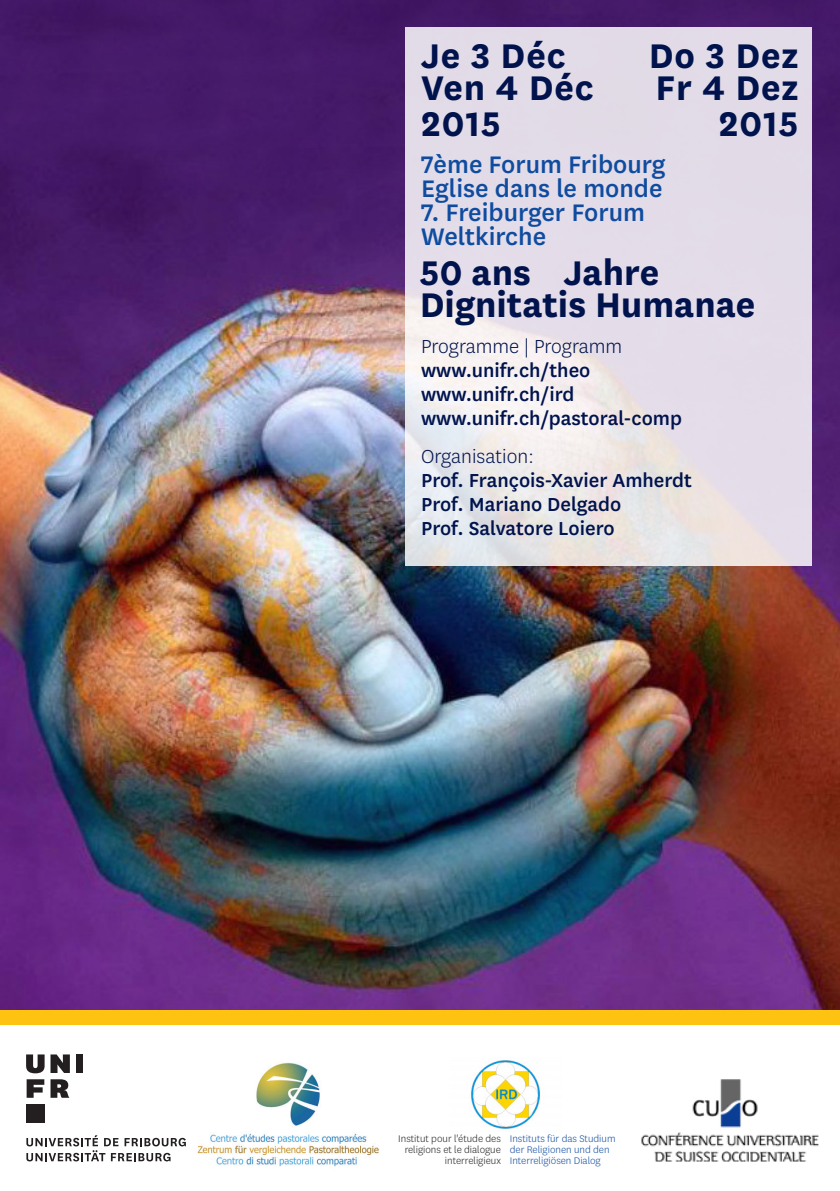
<style>
.page{position:relative;width:840px;height:1191px;background:#fff}
.page>*{position:absolute;margin:0;border:0;box-sizing:border-box;transform-origin:0 0}
.t1{font:700 40px "National Uni Fr";color:#00134d}
.t2{font:500 28px "National Uni Fr";color:#0f4ca0}
.t3{font:500 22px "National Uni Fr";color:#00134d}
.t4{font:300 22px "National Uni Fr";color:#00134d}
.t5{font:300 11.2px/11.2px "National Uni Fr";color:#0f4ca0}
.t6{font:300 11.2px/11.2px "National Uni Fr";color:#231f20;text-align:right}
</style>
<div class="page">
<img style="left:0;top:0;width:839px;height:1010px">
<div style="left:0;top:1010px;width:839px;height:15px;background:#fec210"></div>
<img style="left:197px;top:1062px;width:182px;height:105px">
<img style="left:641px;top:1079px;width:178px;height:83px">
<img style="left:471px;top:1060px;width:69px;height:69px">
<svg style="left:405px;top:27px;width:406px;height:539px;background:#e6e0e8"></svg>
<svg style="left:26px;top:1135px;width:160px;height:26px"></svg>
<svg style="left:26px;top:1054px;width:44px;height:19px"></svg>
<div style="left:76px;top:1054px;width:7px;height:19px;background:#231f20"></div>
<svg style="left:27px;top:1079px;width:17px;height:18px"></svg>
<div style="left:26px;top:1104px;width:19px;height:18px;background:#231f20"></div>
<svg style="left:50px;top:1079px;width:19px;height:18px"></svg>
<p class="t1" style="left:421px;top:28px;width:146px">Je 3 Déc</p>
<p class="t1" style="left:648px;top:28px;width:151px">Do 3 Dez</p>
<p class="t1" style="left:421px;top:60px;width:174px">Ven 4 Déc</p>
<p class="t1" style="left:655px;top:60px;width:144px">Fr 4 Dez</p>
<p class="t1" style="left:421px;top:96px;width:81px">2015</p>
<p class="t1" style="left:718px;top:96px;width:81px">2015</p>
<p class="t2" style="left:421px;top:145px;width:246px">7ème Forum Fribourg</p>
<p class="t2" style="left:421px;top:169px;width:243px">Eglise dans le monde</p>
<p class="t2" style="left:421px;top:193px;width:225px">7. Freiburger Forum</p>
<p class="t2" style="left:421px;top:217px;width:126px">Weltkirche</p>
<p class="t1" style="left:419px;top:245px;width:241px">50 ans Jahre</p>
<p class="t1" style="left:419px;top:277px;width:337px">Dignitatis Humanae</p>
<p class="t4" style="left:421px;top:332px;width:202px">Programme | Programm</p>
<p class="t3" style="left:421px;top:355px;width:171px">www.unifr.ch/theo</p>
<p class="t3" style="left:421px;top:379px;width:155px">www.unifr.ch/ird</p>
<p class="t3" style="left:421px;top:403px;width:262px">www.unifr.ch/pastoral-comp</p>
<p class="t4" style="left:421px;top:442px;width:114px">Organisation:</p>
<p class="t3" style="left:421px;top:465px;width:272px">Prof. François-Xavier Amherdt</p>
<p class="t3" style="left:421px;top:489px;width:202px">Prof. Mariano Delgado</p>
<p class="t3" style="left:421px;top:513px;width:195px">Prof. Salvatore Loiero</p>
<p class="t6" style="left:398px;top:1132px;width:104px">Institut pour l'étude des religions et le dialogue interreligieux</p>
<p class="t5" style="left:509px;top:1132px;width:107px">Instituts für das Studium der Religionen und den<br>Interreligiösen Dialog</p>
</div>
